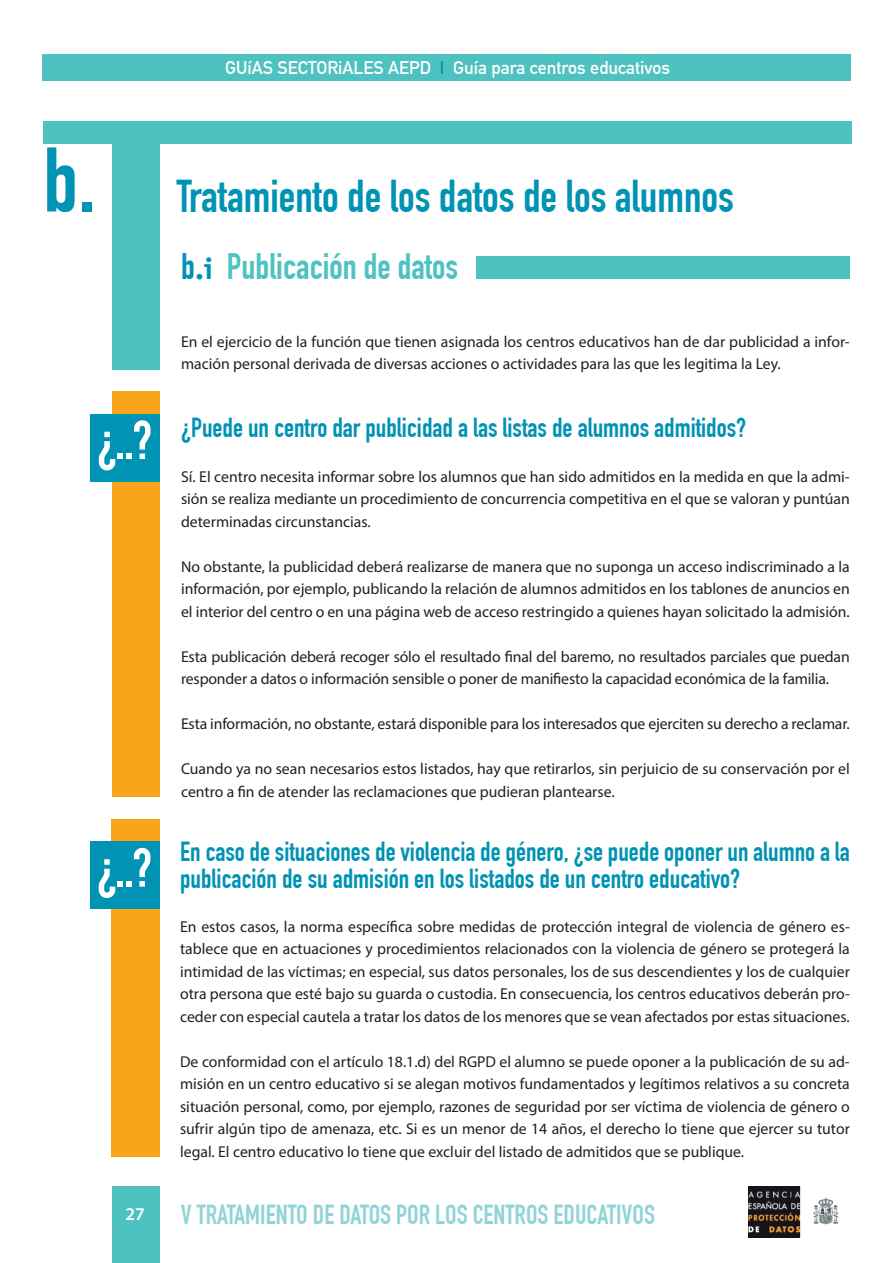
<style>
.page{position:relative;width:893px;height:1263px;background:#fff}
.page>*{position:absolute;margin:0;border:0;box-sizing:border-box;transform-origin:0 0}
.t1{font:700 54px "DIN Condensed";color:#fff}
.t2{font:700 45px "DIN Condensed";color:#0093b4}
.t3{font:700 36px "DIN Condensed";color:#4ec2c1}
.t4{font:700 27px/27px "DIN Condensed";color:#0093b4}
.t5{font:700 27px "DIN Condensed";color:#91d4d5}
.t6{font:700 18px "DIN Alternate";color:#fff}
.t7{font:600 18px "Myriad Pro";color:#fff}
.t8{font:15.75px/22.5px "Myriad Pro";color:#231f20;text-align:justify}
.s1{color:#0093b4}
.s2{font-size:90px}
.s3{font-family:"Officina Sans Std";font-size:30px;color:#0093b4}
</style>
<div class="page">
<div style="left:42px;top:54px;width:809px;height:27px;background:#4ec2c1"></div>
<div style="left:112px;top:1186px;width:47px;height:77px;background:#4ec2c1"></div>
<img style="left:748px;top:1186px;width:91px;height:51px">
<div style="left:112px;top:144px;width:48px;height:225px;background:#4ec2c1"></div>
<div style="left:112px;top:392px;width:48px;height:404px;background:#f9a51b"></div>
<div style="left:43px;top:122px;width:808px;height:22px;background:#4ec2c1"></div>
<div style="left:90px;top:414px;width:69px;height:68px;background:#0093b4"></div>
<div style="left:111px;top:819px;width:48px;height:338px;background:#f9a51b"></div>
<div style="left:90px;top:842px;width:69px;height:67px;background:#0093b4"></div>
<div style="left:476px;top:256px;width:374px;height:23px;background:#4ec2c1"></div>
<p class="t6" style="left:225px;top:54px;width:446px">GUíAS SECTORiALES AEPD <span class="s1">I</span> Guía para centros educativos</p>
<h2 class="t2" style="left:43px;top:169px;width:692px"><span class="s2">b.</span> Tratamiento de los datos de los alumnos</h2>
<h3 class="t3" style="left:181px;top:245px;width:279px"><span class="s1">b</span><span class="s3">.i</span> Publicación de datos</h3>
<h1 class="t1" style="left:97px;top:408px;width:57px">¿..?</h1>
<h1 class="t1" style="left:97px;top:836px;width:57px">¿..?</h1>
<p class="t7" style="left:125px;top:1202px;width:21px">27</p>
<p class="t8" style="left:181px;top:330px;width:670px">En el ejercicio de la función que tienen asignada los centros educativos han de dar publicidad a infor&shy;mación personal derivada de diversas acciones o actividades para las que les legitima la Ley.</p>
<h3 class="t4" style="left:181px;top:414px;width:567px">¿Puede un centro dar publicidad a las listas de alumnos admitidos?</h3>
<p class="t8" style="left:181px;top:465px;width:670px">Sí. El centro necesita informar sobre los alumnos que han sido admitidos en la medida en que la admi&shy;sión se realiza mediante un procedimiento de concurrencia competitiva en el que se valoran y puntúan determinadas circunstancias.</p>
<p class="t8" style="left:181px;top:555px;width:670px">No obstante, la publicidad deberá realizarse de manera que no suponga un acceso indiscriminado a la información, por ejemplo, publicando la relación de alumnos admitidos en los tablones de anuncios en el interior del centro o en una página web de acceso restringido a quienes hayan solicitado la admisión.</p>
<p class="t8" style="left:181px;top:645px;width:670px">Esta publicación deberá recoger sólo el resultado final del baremo, no resultados parciales que puedan responder a datos o información sensible o poner de manifiesto la capacidad económica de la familia.</p>
<p class="t8" style="left:181px;top:712px;width:670px">Esta información, no obstante, estará disponible para los interesados que ejerciten su derecho a reclamar.</p>
<p class="t8" style="left:181px;top:757px;width:670px">Cuando ya no sean necesarios estos listados, hay que retirarlos, sin perjuicio de su conservación por el centro a fin de atender las reclamaciones que pudieran plantearse.</p>
<h3 class="t4" style="left:180px;top:838px;width:671px">En caso de situaciones de violencia de género, ¿se puede oponer un alumno a la publicación de su admisión en los listados de un centro educativo?</h3>
<p class="t8" style="left:180px;top:915px;width:671px">En estos casos, la norma específica sobre medidas de protección integral de violencia de género es&shy;tablece que en actuaciones y procedimientos relacionados con la violencia de género se protegerá la intimidad de las víctimas; en especial, sus datos personales, los de sus descendientes y los de cualquier otra persona que esté bajo su guarda o custodia. En consecuencia, los centros educativos deberán pro&shy;ceder con especial cautela a tratar los datos de los menores que se vean afectados por estas situaciones.</p>
<p class="t8" style="left:180px;top:1050px;width:671px">De conformidad con el artículo 18.1.d) del RGPD el alumno se puede oponer a la publicación de su ad&shy;misión en un centro educativo si se alegan motivos fundamentados y legítimos relativos a su concreta situación personal, como, por ejemplo, razones de seguridad por ser víctima de violencia de género o sufrir algún tipo de amenaza, etc. Si es un menor de 14 años, el derecho lo tiene que ejercer su tutor legal. El centro educativo lo tiene que excluir del listado de admitidos que se publique.</p>
<h3 class="t5" style="left:181px;top:1199px;width:476px">V TRATAMIENTO DE DATOS POR LOS CENTROS EDUCATIVOS</h3>
</div>
